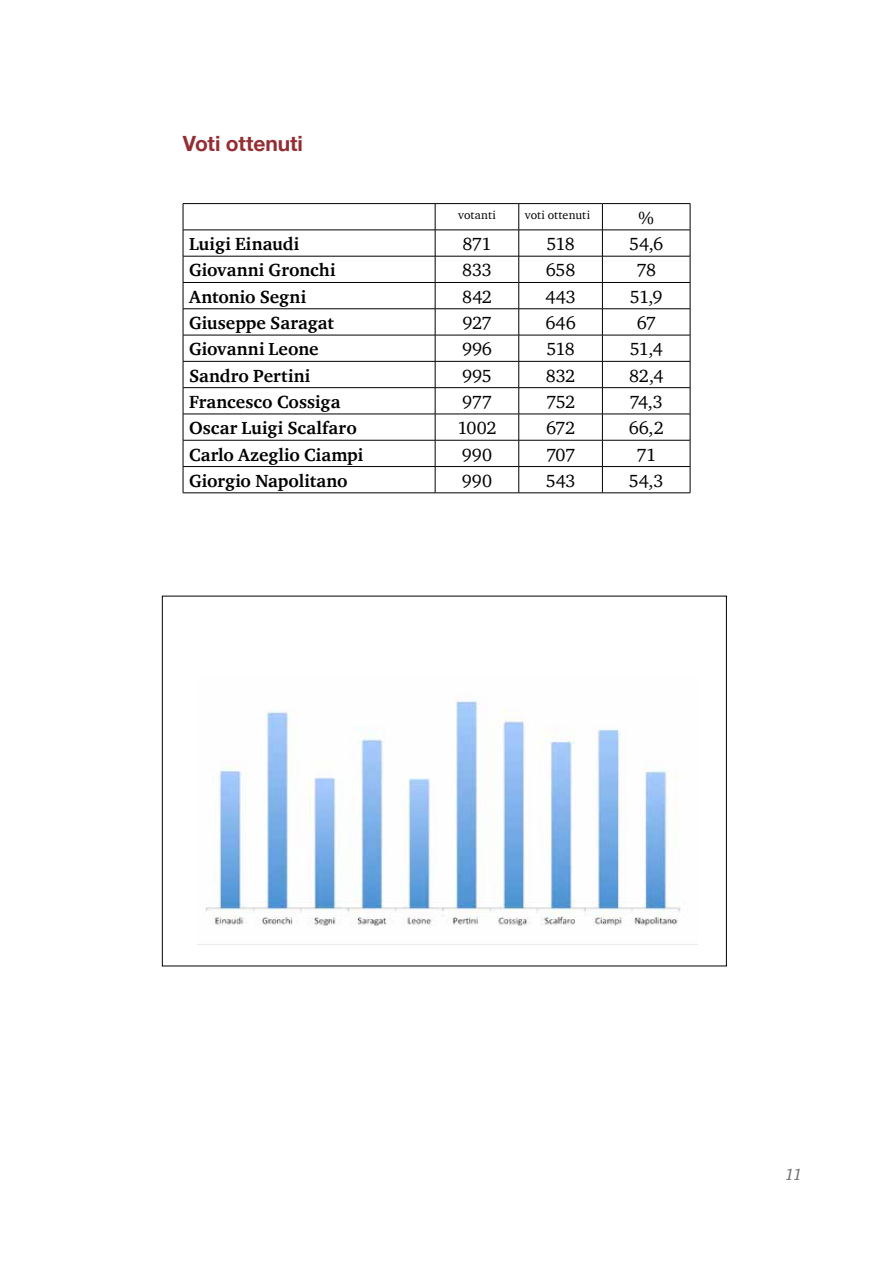
<style>
.page{position:relative;width:893px;height:1263px;background:#fff}
.page>*{position:absolute;margin:0;border:0;box-sizing:border-box;transform-origin:0 0}
.t1{font:700 21px "Helvetica Neue";letter-spacing:-.005em;color:#932f34}
.t2{font:700 18px "Charter ITC";letter-spacing:.005em;color:#000}
.t3{font:18px "Charter ITC";letter-spacing:-.015em;color:#000}
.t4{font:italic 16.5px "Charter ITC";color:#6d6e71}
.t5{font:12px "Charter ITC";letter-spacing:.005em;color:#000}
</style>
<div class="page">
<hr style="left:183px;top:203px;width:252px;height:1px;background:#000">
<hr style="left:435px;top:203px;width:84px;height:1px;background:#000">
<hr style="left:519px;top:203px;width:83px;height:1px;background:#000">
<hr style="left:602px;top:203px;width:88px;height:1px;background:#000">
<hr style="left:183px;top:230px;width:252px;height:1px;background:#000">
<hr style="left:435px;top:230px;width:84px;height:1px;background:#000">
<hr style="left:519px;top:230px;width:83px;height:1px;background:#000">
<hr style="left:602px;top:230px;width:88px;height:1px;background:#000">
<hr style="left:183px;top:256px;width:252px;height:1px;background:#000">
<hr style="left:435px;top:256px;width:84px;height:1px;background:#000">
<hr style="left:519px;top:256px;width:83px;height:1px;background:#000">
<hr style="left:602px;top:256px;width:88px;height:1px;background:#000">
<hr style="left:183px;top:282px;width:252px;height:1px;background:#000">
<hr style="left:435px;top:282px;width:84px;height:1px;background:#000">
<hr style="left:519px;top:282px;width:83px;height:1px;background:#000">
<hr style="left:602px;top:282px;width:88px;height:1px;background:#000">
<hr style="left:183px;top:308px;width:252px;height:1px;background:#000">
<hr style="left:435px;top:308px;width:84px;height:1px;background:#000">
<hr style="left:519px;top:308px;width:83px;height:1px;background:#000">
<hr style="left:602px;top:308px;width:88px;height:1px;background:#000">
<hr style="left:183px;top:335px;width:252px;height:1px;background:#000">
<hr style="left:435px;top:335px;width:84px;height:1px;background:#000">
<hr style="left:519px;top:335px;width:83px;height:1px;background:#000">
<hr style="left:602px;top:335px;width:88px;height:1px;background:#000">
<hr style="left:183px;top:361px;width:252px;height:1px;background:#000">
<hr style="left:435px;top:361px;width:84px;height:1px;background:#000">
<hr style="left:519px;top:361px;width:83px;height:1px;background:#000">
<hr style="left:602px;top:361px;width:88px;height:1px;background:#000">
<hr style="left:183px;top:387px;width:252px;height:1px;background:#000">
<hr style="left:435px;top:387px;width:84px;height:1px;background:#000">
<hr style="left:519px;top:387px;width:83px;height:1px;background:#000">
<hr style="left:602px;top:387px;width:88px;height:1px;background:#000">
<hr style="left:183px;top:414px;width:252px;height:1px;background:#000">
<hr style="left:435px;top:414px;width:84px;height:1px;background:#000">
<hr style="left:519px;top:414px;width:83px;height:1px;background:#000">
<hr style="left:602px;top:414px;width:88px;height:1px;background:#000">
<hr style="left:183px;top:440px;width:252px;height:1px;background:#000">
<hr style="left:435px;top:440px;width:84px;height:1px;background:#000">
<hr style="left:519px;top:440px;width:83px;height:1px;background:#000">
<hr style="left:602px;top:440px;width:88px;height:1px;background:#000">
<hr style="left:183px;top:466px;width:252px;height:1px;background:#000">
<svg style="left:183px;top:204px;width:1px;height:289px"></svg>
<hr style="left:435px;top:466px;width:84px;height:1px;background:#000">
<svg style="left:435px;top:204px;width:1px;height:289px"></svg>
<hr style="left:519px;top:466px;width:83px;height:1px;background:#000">
<svg style="left:518px;top:204px;width:1px;height:289px"></svg>
<hr style="left:602px;top:466px;width:88px;height:1px;background:#000">
<svg style="left:602px;top:204px;width:1px;height:289px"></svg>
<svg style="left:690px;top:204px;width:1px;height:289px"></svg>
<hr style="left:183px;top:493px;width:252px;height:1px;background:#000">
<hr style="left:435px;top:493px;width:84px;height:1px;background:#000">
<hr style="left:519px;top:493px;width:83px;height:1px;background:#000">
<hr style="left:602px;top:493px;width:88px;height:1px;background:#000">
<img style="left:197px;top:699px;width:500px;height:246px">
<p class="t1" style="left:183px;top:124px;width:122px">Voti ottenuti</p>
<p class="t5" style="left:458px;top:208px;width:39px">votanti</p>
<p class="t5" style="left:525px;top:208px;width:67px">voti ottenuti</p>
<p class="t3" style="left:639px;top:206px;width:17px">%</p>
<p class="t2" style="left:189px;top:233px;width:112px">Luigi Einaudi</p>
<p class="t3" style="left:462px;top:233px;width:31px">871</p>
<p class="t3" style="left:546px;top:233px;width:30px">518</p>
<p class="t3" style="left:629px;top:233px;width:36px">54,6</p>
<p class="t2" style="left:189px;top:259px;width:148px">Giovanni Gronchi</p>
<p class="t3" style="left:462px;top:259px;width:31px">833</p>
<p class="t3" style="left:546px;top:259px;width:31px">658</p>
<p class="t3" style="left:636px;top:259px;width:21px">78</p>
<p class="t2" style="left:189px;top:285px;width:119px">Antonio Segni</p>
<p class="t3" style="left:462px;top:285px;width:31px">842</p>
<p class="t3" style="left:545px;top:285px;width:32px">443</p>
<p class="t3" style="left:630px;top:285px;width:34px">51,9</p>
<p class="t2" style="left:189px;top:312px;width:146px">Giuseppe Saragat</p>
<p class="t3" style="left:462px;top:312px;width:31px">927</p>
<p class="t3" style="left:545px;top:312px;width:32px">646</p>
<p class="t3" style="left:637px;top:312px;width:21px">67</p>
<p class="t2" style="left:189px;top:338px;width:131px">Giovanni Leone</p>
<p class="t3" style="left:462px;top:338px;width:31px">996</p>
<p class="t3" style="left:546px;top:338px;width:30px">518</p>
<p class="t3" style="left:630px;top:338px;width:34px">51,4</p>
<p class="t2" style="left:189px;top:364px;width:123px">Sandro Pertini</p>
<p class="t3" style="left:462px;top:364px;width:31px">995</p>
<p class="t3" style="left:546px;top:364px;width:31px">832</p>
<p class="t3" style="left:629px;top:364px;width:36px">82,4</p>
<p class="t2" style="left:189px;top:391px;width:153px">Francesco Cossiga</p>
<p class="t3" style="left:462px;top:391px;width:31px">977</p>
<p class="t3" style="left:546px;top:391px;width:31px">752</p>
<p class="t3" style="left:630px;top:391px;width:35px">74,3</p>
<p class="t2" style="left:189px;top:417px;width:169px">Oscar Luigi Scalfaro</p>
<p class="t3" style="left:458px;top:417px;width:40px">1002</p>
<p class="t3" style="left:546px;top:417px;width:30px">672</p>
<p class="t3" style="left:629px;top:417px;width:37px">66,2</p>
<p class="t2" style="left:189px;top:443px;width:176px">Carlo Azeglio Ciampi</p>
<p class="t3" style="left:462px;top:443px;width:32px">990</p>
<p class="t3" style="left:546px;top:443px;width:31px">707</p>
<p class="t3" style="left:636px;top:443px;width:21px">71</p>
<p class="t2" style="left:189px;top:470px;width:160px">Giorgio Napolitano</p>
<p class="t3" style="left:462px;top:469px;width:32px">990</p>
<p class="t3" style="left:546px;top:469px;width:31px">543</p>
<p class="t3" style="left:629px;top:469px;width:36px">54,3</p>
<p class="t4" style="left:785px;top:1164px;width:19px">11</p>
</div>
